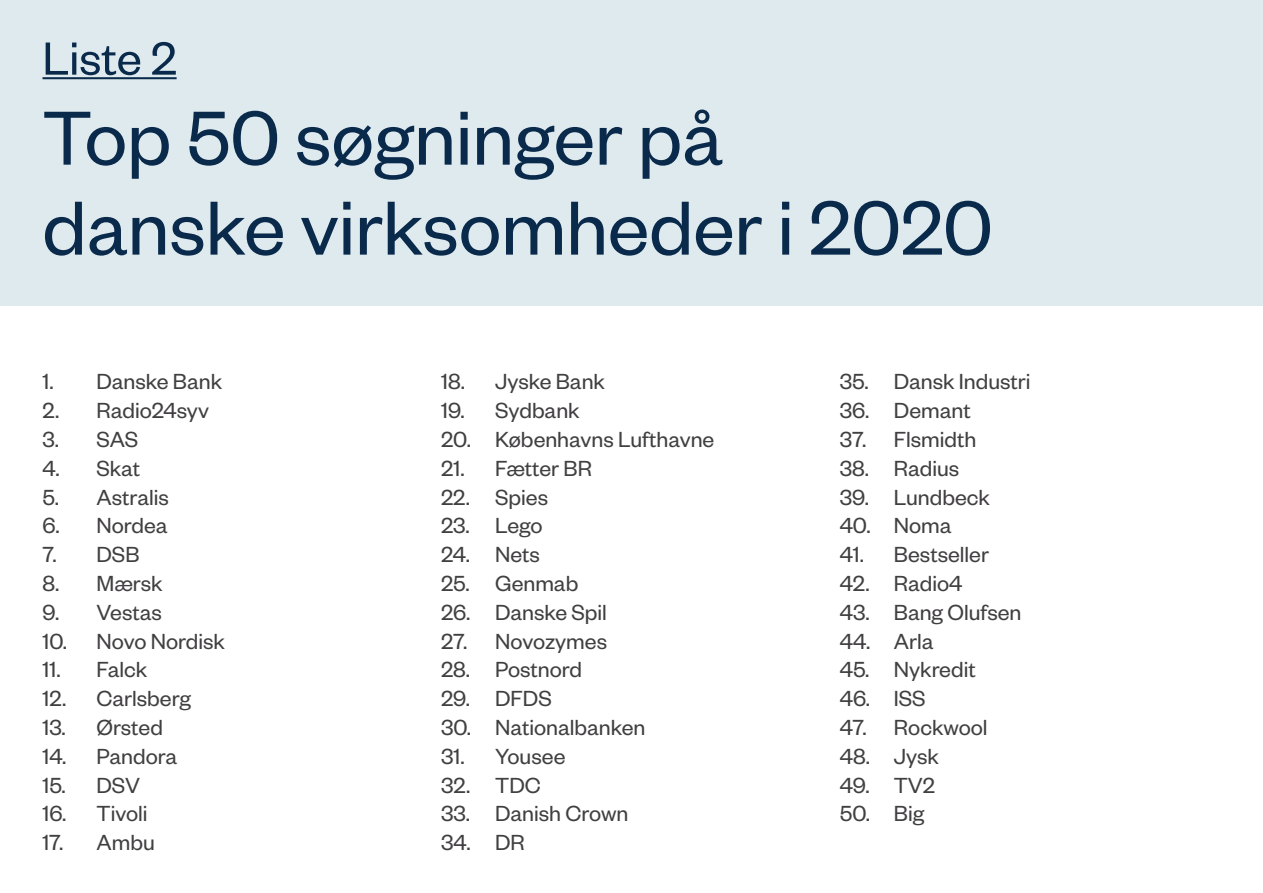
<style>
.page{position:relative;width:1263px;height:893px;background:#fff}
.page>*{position:absolute;margin:0;border:0;box-sizing:border-box;transform-origin:0 0}
.t1{font:84px/90px "Founders Grotesk";color:#0a2a4c}
.t2{font:51px "Founders Grotesk";color:#0a2a4c}
.t3{font:24px "Founders Grotesk";color:#413f41}
</style>
<div class="page">
<div style="left:0;top:0;width:1263px;height:306px;background:#dfeaee"></div>
<hr style="left:43px;top:77px;width:134px;height:2px;background:#0a2a4c">
<h2 class="t2" style="left:43px;top:27px;width:136px">Liste 2</h2>
<h1 class="t1" style="left:43px;top:89px;width:952px">Top 50 søgninger på<br>danske virksomheder i 2020</h1>
<p class="t3" style="left:43px;top:367px;width:181px">1. Danske Bank</p>
<p class="t3" style="left:43px;top:396px;width:168px">2. Radio24syv</p>
<p class="t3" style="left:43px;top:425px;width:97px">3. SAS</p>
<p class="t3" style="left:43px;top:453px;width:99px">4. Skat</p>
<p class="t3" style="left:43px;top:482px;width:128px">5. Astralis</p>
<p class="t3" style="left:43px;top:511px;width:127px">6. Nordea</p>
<p class="t3" style="left:43px;top:540px;width:99px">7. DSB</p>
<p class="t3" style="left:43px;top:569px;width:122px">8. Mærsk</p>
<p class="t3" style="left:43px;top:597px;width:121px">9. Vestas</p>
<p class="t3" style="left:43px;top:626px;width:184px">10. Novo Nordisk</p>
<p class="t3" style="left:43px;top:655px;width:106px">11. Falck</p>
<p class="t3" style="left:43px;top:684px;width:150px">12. Carlsberg</p>
<p class="t3" style="left:43px;top:713px;width:122px">13. Ørsted</p>
<p class="t3" style="left:43px;top:741px;width:136px">14. Pandora</p>
<p class="t3" style="left:43px;top:770px;width:99px">15. DSV</p>
<p class="t3" style="left:43px;top:799px;width:107px">16. Tivoli</p>
<p class="t3" style="left:43px;top:828px;width:114px">17. Ambu</p>
<p class="t3" style="left:441px;top:367px;width:165px">18. Jyske Bank</p>
<p class="t3" style="left:441px;top:396px;width:140px">19. Sydbank</p>
<p class="t3" style="left:441px;top:425px;width:275px">20. Københavns Lufthavne</p>
<p class="t3" style="left:441px;top:453px;width:152px">21. Fætter BR</p>
<p class="t3" style="left:441px;top:482px;width:108px">22. Spies</p>
<p class="t3" style="left:441px;top:511px;width:103px">23. Lego</p>
<p class="t3" style="left:441px;top:540px;width:100px">24. Nets</p>
<p class="t3" style="left:441px;top:569px;width:139px">25. Genmab</p>
<p class="t3" style="left:441px;top:597px;width:167px">26. Danske Spil</p>
<p class="t3" style="left:441px;top:626px;width:167px">27. Novozymes</p>
<p class="t3" style="left:441px;top:655px;width:143px">28. Postnord</p>
<p class="t3" style="left:441px;top:684px;width:112px">29. DFDS</p>
<p class="t3" style="left:441px;top:713px;width:206px">30. Nationalbanken</p>
<p class="t3" style="left:441px;top:741px;width:126px">31. Yousee</p>
<p class="t3" style="left:441px;top:770px;width:101px">32. TDC</p>
<p class="t3" style="left:441px;top:799px;width:189px">33. Danish Crown</p>
<p class="t3" style="left:441px;top:828px;width:85px">34. DR</p>
<p class="t3" style="left:840px;top:367px;width:192px">35. Dansk Industri</p>
<p class="t3" style="left:840px;top:396px;width:132px">36. Demant</p>
<p class="t3" style="left:840px;top:425px;width:138px">37. Flsmidth</p>
<p class="t3" style="left:840px;top:453px;width:121px">38. Radius</p>
<p class="t3" style="left:840px;top:482px;width:152px">39. Lundbeck</p>
<p class="t3" style="left:840px;top:511px;width:113px">40. Noma</p>
<p class="t3" style="left:840px;top:540px;width:151px">41. Bestseller</p>
<p class="t3" style="left:840px;top:569px;width:124px">42. Radio4</p>
<p class="t3" style="left:840px;top:597px;width:183px">43. Bang Olufsen</p>
<p class="t3" style="left:840px;top:626px;width:95px">44. Arla</p>
<p class="t3" style="left:840px;top:655px;width:137px">45. Nykredit</p>
<p class="t3" style="left:840px;top:684px;width:87px">46. ISS</p>
<p class="t3" style="left:840px;top:713px;width:149px">47. Rockwool</p>
<p class="t3" style="left:840px;top:741px;width:101px">48. Jysk</p>
<p class="t3" style="left:840px;top:770px;width:97px">49. TV2</p>
<p class="t3" style="left:840px;top:799px;width:86px">50. Big</p>
</div>
